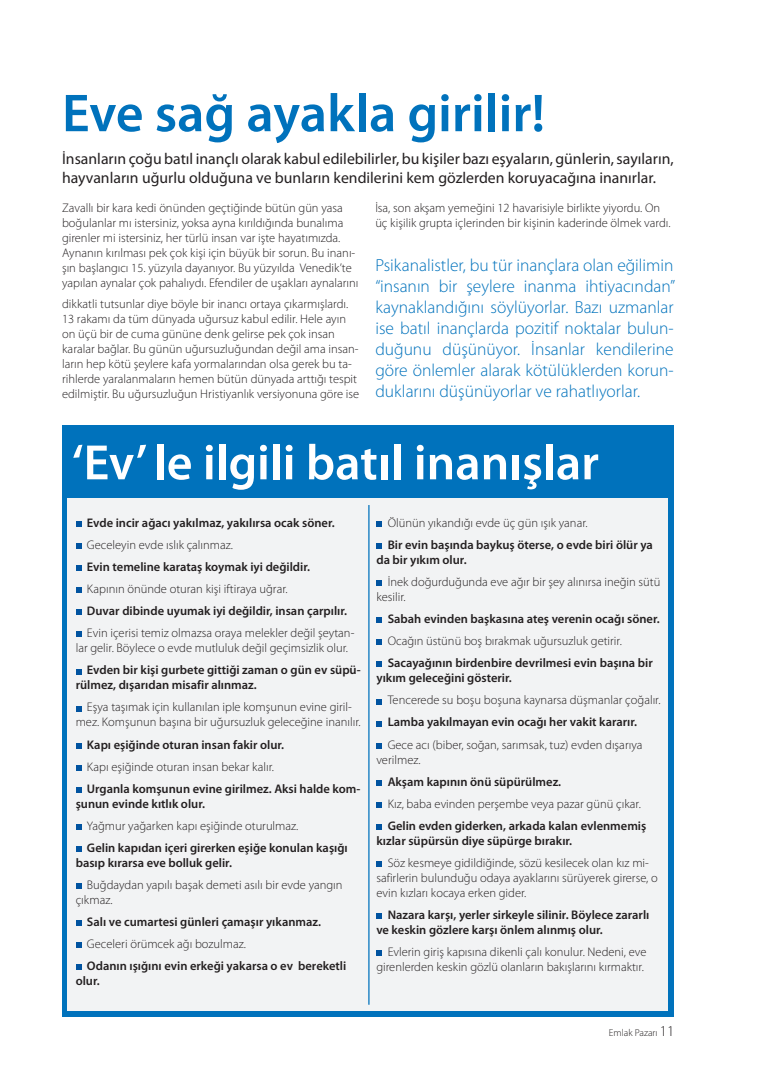
<style>
.page{position:relative;width:780px;height:1088px;background:#fff}
.page>*{position:absolute;margin:0;border:0;box-sizing:border-box;transform-origin:0 0}
.t1{font:600 53.75px "Myriad Pro";color:#0072bc}
.t2{font:600 50px "Myriad Pro";color:#fff}
.t3{font:300 17.5px/21px "Myriad Pro";color:#0072bc;text-align:justify}
.t4{font:15.75px/18.9px "Myriad Pro";color:#231f20}
.t5{font:300 12.5px/15px "Myriad Pro";color:#231f20}
.t6{font:600 12.5px/15px "Myriad Pro";color:#231f20}
.t7{font:300 10px "Myriad Pro";color:#231f20}
.s1{font-size:15px}
</style>
<div class="page">
<div style="left:62px;top:425px;width:611px;height:592px;background:#0072bc"></div>
<div style="left:67px;top:498px;width:601px;height:513px;background:#f2f3f4"></div>
<svg style="left:76px;top:521px;width:5px;height:6px"></svg>
<svg style="left:76px;top:543px;width:5px;height:6px"></svg>
<svg style="left:76px;top:565px;width:5px;height:6px"></svg>
<svg style="left:76px;top:587px;width:5px;height:6px"></svg>
<svg style="left:76px;top:609px;width:5px;height:6px"></svg>
<svg style="left:76px;top:631px;width:5px;height:6px"></svg>
<svg style="left:76px;top:669px;width:5px;height:5px"></svg>
<svg style="left:76px;top:706px;width:5px;height:5px"></svg>
<svg style="left:76px;top:743px;width:5px;height:5px"></svg>
<svg style="left:76px;top:765px;width:5px;height:6px"></svg>
<svg style="left:76px;top:787px;width:5px;height:6px"></svg>
<svg style="left:76px;top:824px;width:5px;height:6px"></svg>
<svg style="left:76px;top:846px;width:5px;height:6px"></svg>
<svg style="left:76px;top:883px;width:5px;height:6px"></svg>
<svg style="left:76px;top:920px;width:5px;height:6px"></svg>
<svg style="left:76px;top:942px;width:5px;height:6px"></svg>
<svg style="left:76px;top:964px;width:5px;height:6px"></svg>
<svg style="left:376px;top:521px;width:6px;height:6px"></svg>
<svg style="left:376px;top:543px;width:6px;height:6px"></svg>
<svg style="left:376px;top:580px;width:6px;height:6px"></svg>
<svg style="left:376px;top:617px;width:6px;height:6px"></svg>
<svg style="left:376px;top:639px;width:6px;height:6px"></svg>
<svg style="left:376px;top:661px;width:6px;height:6px"></svg>
<svg style="left:376px;top:699px;width:6px;height:5px"></svg>
<svg style="left:376px;top:721px;width:6px;height:5px"></svg>
<svg style="left:376px;top:743px;width:6px;height:5px"></svg>
<svg style="left:376px;top:780px;width:6px;height:6px"></svg>
<svg style="left:376px;top:802px;width:6px;height:6px"></svg>
<svg style="left:376px;top:824px;width:6px;height:6px"></svg>
<svg style="left:376px;top:861px;width:6px;height:6px"></svg>
<svg style="left:376px;top:913px;width:6px;height:6px"></svg>
<svg style="left:376px;top:950px;width:6px;height:6px"></svg>
<hr style="left:368px;top:505px;width:1px;height:500px;background:#0072bc">
<p class="t1" style="left:62px;top:79px;width:484px">Eve sağ ayakla girilir!</p>
<p class="t4" style="left:62px;top:149px;width:613px">İnsanların çoğu batıl inançlı olarak kabul edilebilirler, bu kişiler bazı eşyaların, günlerin,sayıların, hayvanların uğurlu olduğuna ve bunların kendilerini kem gözlerden koruyacağına inanırlar.</p>
<p class="t5" style="left:62px;top:200px;width:298px">Zavallı bir kara kedi önünden geçtiğinde bütün gün yasa boğulanlar mı istersiniz, yoksa ayna kırıldığında bunalıma girenler mi istersiniz, her türlü insan var işte hayatımızda.<br>Aynanın kırılması pek çok kişi için büyük bir sorun. Bu inanı&shy;şın başlangıcı 15. yüzyıla dayanıyor. Bu yüzyılda Venedik’te yapılan aynalar çok pahalıydı. Efendiler de uşakları aynalarını</p>
<p class="t5" style="left:62px;top:296px;width:299px">dikkatli tutsunlar diye böyle bir inancı ortaya çıkarmışlardı.<br>13 rakamı da tüm dünyada uğursuz kabul edilir. Hele ayın on üçü bir de cuma gününe denk gelirse pek çok insan karalar bağlar. Bu günün uğursuzluğundan değil ama insan&shy;ların hep kötü şeylere kafa yormalarından olsa gerek bu ta&shy;rihlerde yaralanmaların hemen bütün dünyada arttığı tespit edilmiştir. Bu uğursuzluğun Hristiyanlık versiyonuna göre ise</p>
<p class="t5" style="left:375px;top:200px;width:297px">İsa, son akşam yemeğini 12 havarisiyle birlikte yiyordu. On üç kişilik grupta içlerinden bir kişinin kaderinde ölmek vardı.</p>
<p class="t3" style="left:375px;top:255px;width:301px">Psikanalistler, bu tür inançlara olan eğilimin “insanın bir şeylere inanma ihtiyacından” kaynaklandığını söylüyorlar. Bazı uzmanlar ise batıl inançlarda pozitif noktalar bulun&shy;duğunu düşünüyor. İnsanlar kendilerine göre önlemler alarak kötülüklerden korun&shy;duklarını düşünüyorlar ve rahatlıyorlar.</p>
<p class="t2" style="left:72px;top:431px;width:528px">‘Ev’ le ilgili batıl inanışlar</p>
<p class="t6" style="left:87px;top:515px;width:249px">Evde incir ağacı yakılmaz, yakılırsa ocak söner.</p>
<p class="t5" style="left:87px;top:537px;width:148px">Geceleyin evde ıslık çalınmaz.</p>
<p class="t6" style="left:87px;top:559px;width:224px">Evin temeline karataş koymak iyi değildir.</p>
<p class="t5" style="left:87px;top:581px;width:202px">Kapının önünde oturan kişi iftiraya uğrar.</p>
<p class="t6" style="left:87px;top:603px;width:262px">Duvar dibinde uyumak iyi değildir, insan çarpılır.</p>
<p class="t5" style="left:76px;top:625px;width:280px;text-indent:11px">Evin içerisi temiz olmazsa oraya melekler değil şeytan&shy;lar gelir. Böylece o evde mutluluk değil geçimsizlik olur.</p>
<p class="t6" style="left:76px;top:662px;width:286px;text-indent:11px">Evden bir kişi gurbete gittiği zaman o gün ev süpü&shy;rülmez, dışarıdan misafir alınmaz.</p>
<p class="t5" style="left:76px;top:700px;width:286px;text-align:center">Eşya taşımak için kullanılan iple komşunun evine giril&shy;mez. Komşunun başına bir uğursuzluk geleceğine inanılır.</p>
<p class="t6" style="left:87px;top:736px;width:199px">Kapı eşiğinde oturan insan fakir olur.</p>
<p class="t5" style="left:87px;top:759px;width:188px">Kapı eşiğinde oturan insan bekar kalır.</p>
<p class="t6" style="left:76px;top:781px;width:286px;text-indent:11px">Urganla komşunun evine girilmez. Aksi halde kom&shy;şunun evinde kıtlık olur.</p>
<p class="t5" style="left:87px;top:818px;width:213px">Yağmur yağarken kapı eşiğinde oturulmaz.</p>
<p class="t6" style="left:76px;top:840px;width:273px;text-indent:11px">Gelin kapıdan içeri girerken eşiğe konulan kaşığı basıp kırarsa eve bolluk gelir.</p>
<p class="t5" style="left:76px;top:877px;width:268px;text-indent:11px">Buğdaydan yapılı başak demeti asılı bir evde yangın çıkmaz.</p>
<p class="t6" style="left:87px;top:914px;width:235px">Salı ve cumartesi günleri çamaşır yıkanmaz.</p>
<p class="t5" style="left:87px;top:936px;width:160px">Geceleri örümcek ağı bozulmaz.</p>
<p class="t6" style="left:76px;top:958px;width:272px;text-indent:11px">Odanın ışığını evin erkeği yakarsa o ev bereketli olur.</p>
<p class="t5" style="left:387px;top:515px;width:201px">Ölünün yıkandığı evde üç gün ışık yanar.</p>
<p class="t6" style="left:376px;top:537px;width:278px;text-indent:11px">Bir evin başında baykuş öterse, o evde biri ölür ya da bir yıkım olur.</p>
<p class="t5" style="left:376px;top:574px;width:285px;text-indent:11px">İnek doğurduğunda eve ağır bir şey alınırsa ineğin sütü kesilir.</p>
<p class="t6" style="left:387px;top:611px;width:273px">Sabah evinden başkasına ateş verenin ocağı söner.</p>
<p class="t5" style="left:387px;top:633px;width:236px">Ocağın üstünü boş bırakmak uğursuzluk getirir.</p>
<p class="t6" style="left:376px;top:655px;width:278px;text-indent:11px">Sacayağının birdenbire devrilmesi evin başına bir yıkım geleceğini gösterir.</p>
<p class="t5" style="left:387px;top:692px;width:274px">Tencerede su boşu boşuna kaynarsa düşmanlar çoğalır.</p>
<p class="t6" style="left:387px;top:714px;width:251px">Lamba yakılmayan evin ocağı her vakit kararır.</p>
<p class="t5" style="left:376px;top:737px;width:267px;text-indent:11px">Gece acı (biber, soğan, sarımsak, tuz) evden dışarıya verilmez.</p>
<p class="t6" style="left:387px;top:773px;width:175px">Akşam kapının önü süpürülmez.</p>
<p class="t5" style="left:387px;top:796px;width:255px">Kız, baba evinden perşembe veya pazar günü çıkar.</p>
<p class="t6" style="left:376px;top:818px;width:271px;text-indent:11px">Gelin evden giderken, arkada kalan evlenmemiş kızlar süpürsün diye süpürge bırakır.</p>
<p class="t5" style="left:376px;top:855px;width:283px;text-indent:11px">Söz kesmeye gidildiğinde, sözü kesilecek olan kız mi&shy;safirlerin bulunduğu odaya ayaklarını sürüyerek girerse, o evin kızları kocaya erken gider.</p>
<p class="t6" style="left:376px;top:907px;width:274px;text-indent:11px">Nazara karşı, yerler sirkeyle silinir. Böylece zararlı ve keskin gözlere karşı önlem alınmış olur.</p>
<p class="t5" style="left:376px;top:944px;width:271px;text-align:right">Evlerin giriş kapısına dikenli çalı konulur. Nedeni, eve girenlerden keskin gözlü olanların bakışlarını kırmaktır.</p>
<p class="t7" style="left:608px;top:1027px;width:67px">Emlak Pazarı <span class="s1">11</span></p>
</div>
